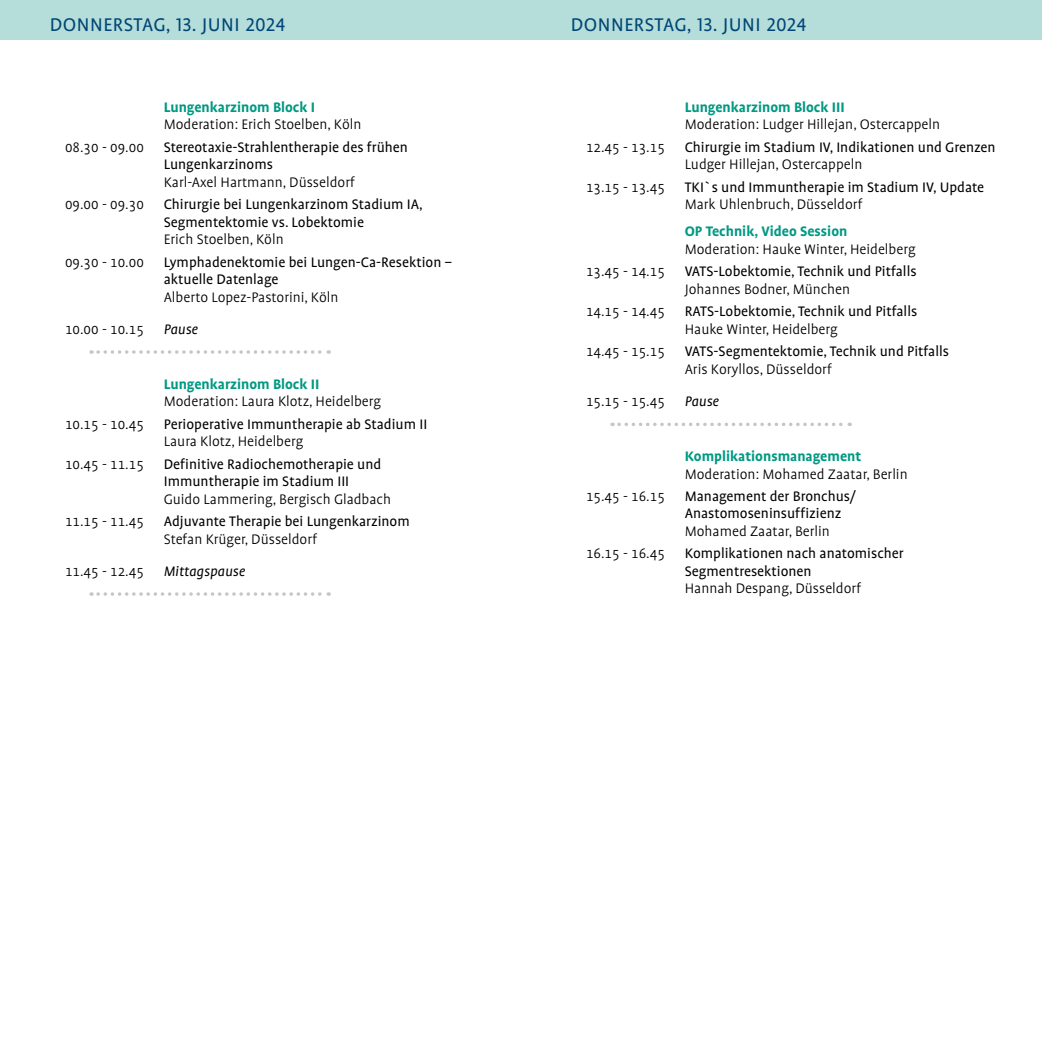
<style>
.page{position:relative;width:1042px;height:1042px;background:#fff}
.page>*{position:absolute;margin:0;border:0;box-sizing:border-box;transform-origin:0 0}
.Head_blauer_Kasten{font:21px "Profile Pro";letter-spacing:.025em;color:#004676}
.Programm_2014{font:15.75px/17.5px "Profile Pro";color:#000}
.Programm_Referent{font:300 15.75px "Profile Pro";color:#000}
.Programm_2014-2{font:300 15.75px "Profile Pro";color:#000}
.Programm_Überschrift{font:700 15.75px "Profile Pro";color:#009982}
.Pause_Linie{font:300 15.75px "Profile Pro";color:#000}
.Pause_Linie-2{font:italic 15.75px "Profile Pro";color:#000}
</style>
<div class="page">
<div style="left:0;top:0;width:1042px;height:40px;background:#b5ddda"></div>
<svg style="left:98px;top:350px;width:231px;height:4px"></svg>
<svg style="left:98px;top:592px;width:231px;height:4px"></svg>
<svg style="left:619px;top:423px;width:231px;height:3px"></svg>
<p class="Head_blauer_Kasten" style="left:50px;top:13px;width:237px">DONNERSTAG, 13. JUNI 2024</p>
<p class="Head_blauer_Kasten" style="left:571px;top:13px;width:237px">DONNERSTAG, 13. JUNI 2024</p>
<p class="Programm_Überschrift" style="left:164px;top:97px;width:153px">Lungenkarzinom Block I</p>
<p class="Programm_Referent" style="left:164px;top:116px;width:199px">Moderation: Erich Stoelben, Köln</p>
<p class="Programm_2014-2" style="left:65px;top:138px;width:80px">08.30 - 09.00</p>
<p class="Programm_2014" style="left:164px;top:139px;width:246px">Stereotaxie-Strahlentherapie des frühen<br>Lungenkarzinoms</p>
<p class="Programm_Referent" style="left:164px;top:173px;width:193px">Karl-Axel Hartmann, Düsseldorf</p>
<p class="Programm_2014-2" style="left:65px;top:196px;width:80px">09.00 - 09.30</p>
<p class="Programm_2014" style="left:164px;top:196px;width:260px">Chirurgie bei Lungenkarzinom Stadium IA,<br>Segmentektomie vs. Lobektomie</p>
<p class="Programm_Referent" style="left:164px;top:231px;width:121px">Erich Stoelben, Köln</p>
<p class="Programm_2014-2" style="left:65px;top:253px;width:80px">09.30 - 10.00</p>
<p class="Programm_2014" style="left:164px;top:254px;width:290px">Lymphadenektomie bei Lungen-Ca-Resektion – aktuelle Datenlage</p>
<p class="Programm_Referent" style="left:164px;top:288px;width:176px">Alberto Lopez-Pastorini, Köln</p>
<p class="Pause_Linie" style="left:65px;top:321px;width:80px">10.00 - 10.15</p>
<p class="Pause_Linie-2" style="left:164px;top:320px;width:36px">Pause</p>
<p class="Programm_Überschrift" style="left:164px;top:374px;width:157px">Lungenkarzinom Block II</p>
<p class="Programm_Referent" style="left:164px;top:393px;width:219px">Moderation: Laura Klotz, Heidelberg</p>
<p class="Programm_2014-2" style="left:65px;top:415px;width:80px">10.15 - 10.45</p>
<p class="Programm_2014" style="left:164px;top:416px;width:265px">Perioperative Immuntherapie ab Stadium II</p>
<p class="Programm_Referent" style="left:164px;top:433px;width:141px">Laura Klotz, Heidelberg</p>
<p class="Programm_2014-2" style="left:65px;top:455px;width:80px">10.45 - 11.15</p>
<p class="Programm_2014" style="left:164px;top:456px;width:219px">Definitive Radiochemotherapie und<br>Immuntherapie im Stadium III</p>
<p class="Programm_Referent" style="left:164px;top:490px;width:229px">Guido Lammering, Bergisch Gladbach</p>
<p class="Programm_2014-2" style="left:65px;top:513px;width:80px">11.15 - 11.45</p>
<p class="Programm_2014" style="left:164px;top:513px;width:248px">Adjuvante Therapie bei Lungenkarzinom</p>
<p class="Programm_Referent" style="left:164px;top:530px;width:155px">Stefan Krüger, Düsseldorf</p>
<p class="Pause_Linie" style="left:65px;top:562px;width:80px">11.45 - 12.45</p>
<p class="Pause_Linie-2" style="left:164px;top:562px;width:83px">Mittagspause</p>
<p class="Programm_Überschrift" style="left:685px;top:97px;width:162px">Lungenkarzinom Block III</p>
<p class="Programm_Referent" style="left:685px;top:116px;width:257px">Moderation: Ludger Hillejan, Ostercappeln</p>
<p class="Programm_2014-2" style="left:586px;top:138px;width:80px">12.45 - 13.15</p>
<p class="Programm_2014" style="left:685px;top:139px;width:312px">Chirurgie im Stadium IV, Indikationen und Grenzen</p>
<p class="Programm_Referent" style="left:685px;top:156px;width:179px">Ludger Hillejan, Ostercappeln</p>
<p class="Programm_2014-2" style="left:586px;top:178px;width:80px">13.15 - 13.45</p>
<p class="Programm_2014" style="left:685px;top:179px;width:301px">TKI`s und Immuntherapie im Stadium IV, Update</p>
<p class="Programm_Referent" style="left:685px;top:196px;width:179px">Mark Uhlenbruch, Düsseldorf</p>
<p class="Programm_Überschrift" style="left:685px;top:222px;width:164px">OP Technik, Video Session</p>
<p class="Programm_Referent" style="left:685px;top:241px;width:232px">Moderation: Hauke Winter, Heidelberg</p>
<p class="Programm_2014-2" style="left:586px;top:263px;width:80px">13.45 - 14.15</p>
<p class="Programm_2014" style="left:685px;top:263px;width:233px">VATS-Lobektomie, Technik und Pitfalls</p>
<p class="Programm_Referent" style="left:685px;top:281px;width:167px">Johannes Bodner, München</p>
<p class="Programm_2014-2" style="left:586px;top:303px;width:80px">14.15 - 14.45</p>
<p class="Programm_2014" style="left:685px;top:303px;width:234px">RATS-Lobektomie, Technik und Pitfalls</p>
<p class="Programm_Referent" style="left:685px;top:321px;width:155px">Hauke Winter, Heidelberg</p>
<p class="Programm_2014-2" style="left:586px;top:343px;width:80px">14.45 - 15.15</p>
<p class="Programm_2014" style="left:685px;top:343px;width:266px">VATS-Segmentektomie, Technik und Pitfalls</p>
<p class="Programm_Referent" style="left:685px;top:360px;width:149px">Aris Koryllos, Düsseldorf</p>
<p class="Pause_Linie" style="left:586px;top:393px;width:80px">15.15 - 15.45</p>
<p class="Pause_Linie-2" style="left:685px;top:393px;width:36px">Pause</p>
<p class="Programm_Überschrift" style="left:685px;top:447px;width:178px">Komplikationsmanagement</p>
<p class="Programm_Referent" style="left:685px;top:465px;width:224px">Moderation: Mohamed Zaatar, Berlin</p>
<p class="Programm_2014-2" style="left:586px;top:488px;width:80px">15.45 - 16.15</p>
<p class="Programm_2014" style="left:685px;top:488px;width:173px">Management der Bronchus/<br>Anastomoseninsuffizienz</p>
<p class="Programm_Referent" style="left:685px;top:523px;width:147px">Mohamed Zaatar, Berlin</p>
<p class="Programm_2014-2" style="left:586px;top:545px;width:80px">16.15 - 16.45</p>
<p class="Programm_2014" style="left:685px;top:545px;width:220px">Komplikationen nach anatomischer<br>Segmentresektionen</p>
<p class="Programm_Referent" style="left:685px;top:580px;width:178px">Hannah Despang, Düsseldorf</p>
</div>
